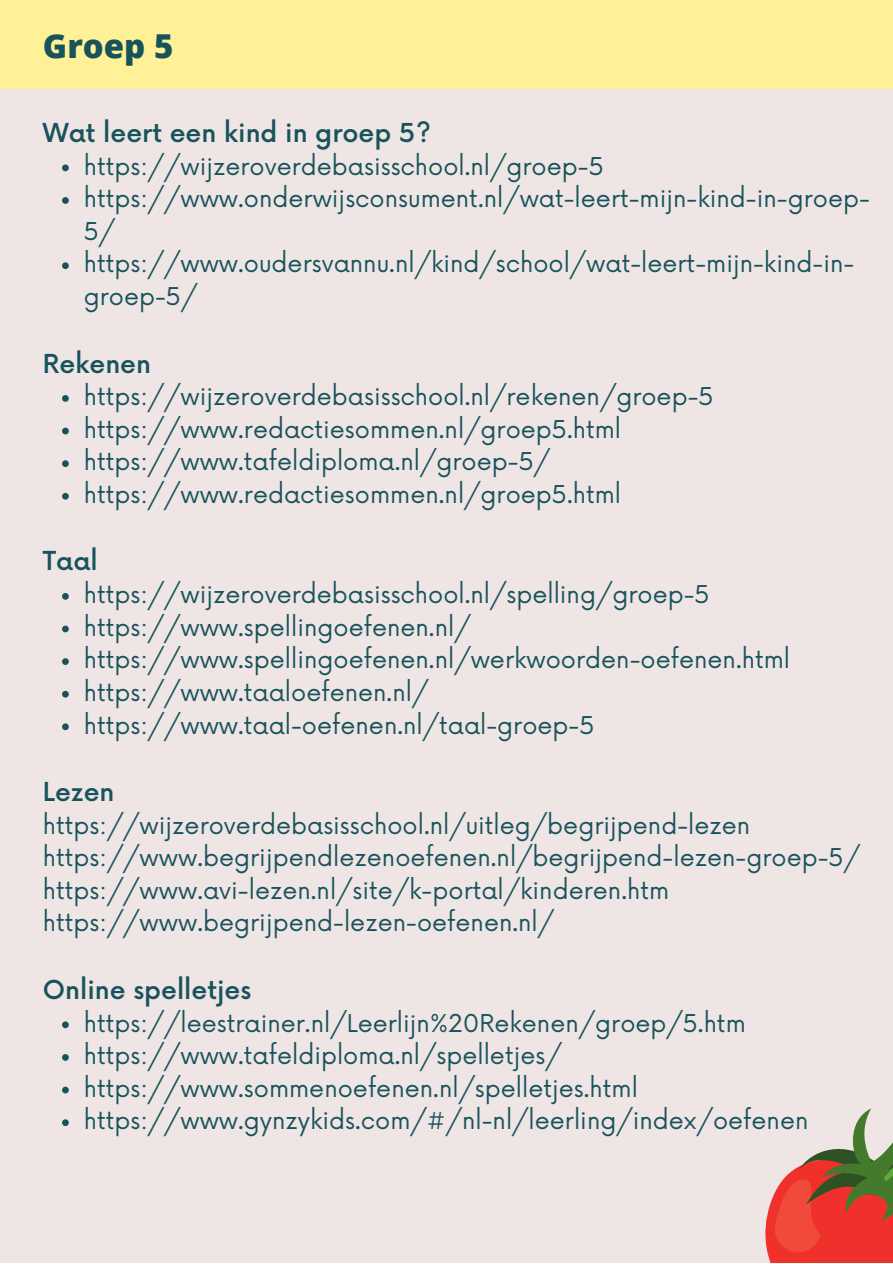
<style>
.page{position:relative;width:893px;height:1264px;background:#fff}
.page>*{position:absolute;margin:0;border:0;box-sizing:border-box;transform-origin:0 0}
.t1{font:800 33px "Open Sans";color:#18535b}
.t2{font:500 25.5px "Now";color:#18535b}
.t3{font:24px/32.5px "Now";color:#18535b}
</style>
<div class="page">
<div style="left:0;top:0;width:892px;height:1262px;background:#efe5e5"></div>
<div style="left:0;top:0;width:892px;height:89px;background:#fff197"></div>
<svg style="left:765px;top:1108px;width:127px;height:154px"></svg>
<svg style="left:62px;top:164px;width:7px;height:7px"></svg>
<svg style="left:62px;top:197px;width:7px;height:7px"></svg>
<svg style="left:62px;top:262px;width:7px;height:7px"></svg>
<svg style="left:62px;top:395px;width:7px;height:7px"></svg>
<svg style="left:62px;top:427px;width:7px;height:7px"></svg>
<svg style="left:62px;top:460px;width:7px;height:7px"></svg>
<svg style="left:62px;top:493px;width:7px;height:6px"></svg>
<svg style="left:62px;top:593px;width:7px;height:6px"></svg>
<svg style="left:62px;top:625px;width:7px;height:7px"></svg>
<svg style="left:62px;top:658px;width:7px;height:7px"></svg>
<svg style="left:62px;top:690px;width:7px;height:7px"></svg>
<svg style="left:62px;top:723px;width:7px;height:7px"></svg>
<svg style="left:62px;top:1021px;width:7px;height:7px"></svg>
<svg style="left:62px;top:1054px;width:7px;height:6px"></svg>
<svg style="left:62px;top:1086px;width:7px;height:7px"></svg>
<svg style="left:62px;top:1119px;width:7px;height:6px"></svg>
<p class="t1" style="left:43px;top:23px;width:132px">Groep 5</p>
<p class="t2" style="left:43px;top:119px;width:389px">Wat leert een kind in groep 5?</p>
<p class="t3" style="left:84px;top:151px;width:521px">https://wijzeroverdebasisschool.nl/groep-5</p>
<p class="t3" style="left:84px;top:183px;width:787px">https://www.onderwijsconsument.nl/wat-leert-mijn-kind-in-groep-<br>5/</p>
<p class="t3" style="left:84px;top:249px;width:772px">https://www.oudersvannu.nl/kind/school/wat-leert-mijn-kind-in&shy;groep-5/</p>
<p class="t2" style="left:43px;top:349px;width:110px">Rekenen</p>
<p class="t3" style="left:84px;top:381px;width:631px">https://wijzeroverdebasisschool.nl/rekenen/groep-5</p>
<p class="t3" style="left:84px;top:414px;width:539px">https://www.redactiesommen.nl/groep5.html</p>
<p class="t3" style="left:84px;top:446px;width:468px">https://www.tafeldiploma.nl/groep-5/</p>
<p class="t3" style="left:84px;top:479px;width:539px">https://www.redactiesommen.nl/groep5.html</p>
<p class="t2" style="left:43px;top:547px;width:56px">Taal</p>
<p class="t3" style="left:84px;top:579px;width:627px">https://wijzeroverdebasisschool.nl/spelling/groep-5</p>
<p class="t3" style="left:84px;top:612px;width:388px">https://www.spellingoefenen.nl/</p>
<p class="t3" style="left:84px;top:644px;width:707px">https://www.spellingoefenen.nl/werkwoorden-oefenen.html</p>
<p class="t3" style="left:84px;top:677px;width:346px">https://www.taaloefenen.nl/</p>
<p class="t3" style="left:84px;top:709px;width:512px">https://www.taal-oefenen.nl/taal-groep-5</p>
<p class="t2" style="left:43px;top:778px;width:73px">Lezen</p>
<p class="t3" style="left:43px;top:810px;width:708px">https://wijzeroverdebasisschool.nl/uitleg/begrijpend-lezen</p>
<p class="t3" style="left:43px;top:842px;width:818px">https://www.begrijpendlezenoefenen.nl/begrijpend-lezen-groep-5/</p>
<p class="t3" style="left:43px;top:875px;width:627px">https://www.avi-lezen.nl/site/k-portal/kinderen.htm</p>
<p class="t3" style="left:43px;top:907px;width:512px">https://www.begrijpend-lezen-oefenen.nl/</p>
<p class="t2" style="left:43px;top:976px;width:210px">Online spelletjes</p>
<p class="t3" style="left:84px;top:1007px;width:663px">https://leestrainer.nl/Leerlijn%20Rekenen/groep/5.htm</p>
<p class="t3" style="left:84px;top:1040px;width:479px">https://www.tafeldiploma.nl/spelletjes/</p>
<p class="t3" style="left:84px;top:1073px;width:555px">https://www.sommenoefenen.nl/spelletjes.html</p>
<p class="t3" style="left:84px;top:1105px;width:726px">https://www.gynzykids.com/#/nl-nl/leerling/index/oefenen</p>
</div>
